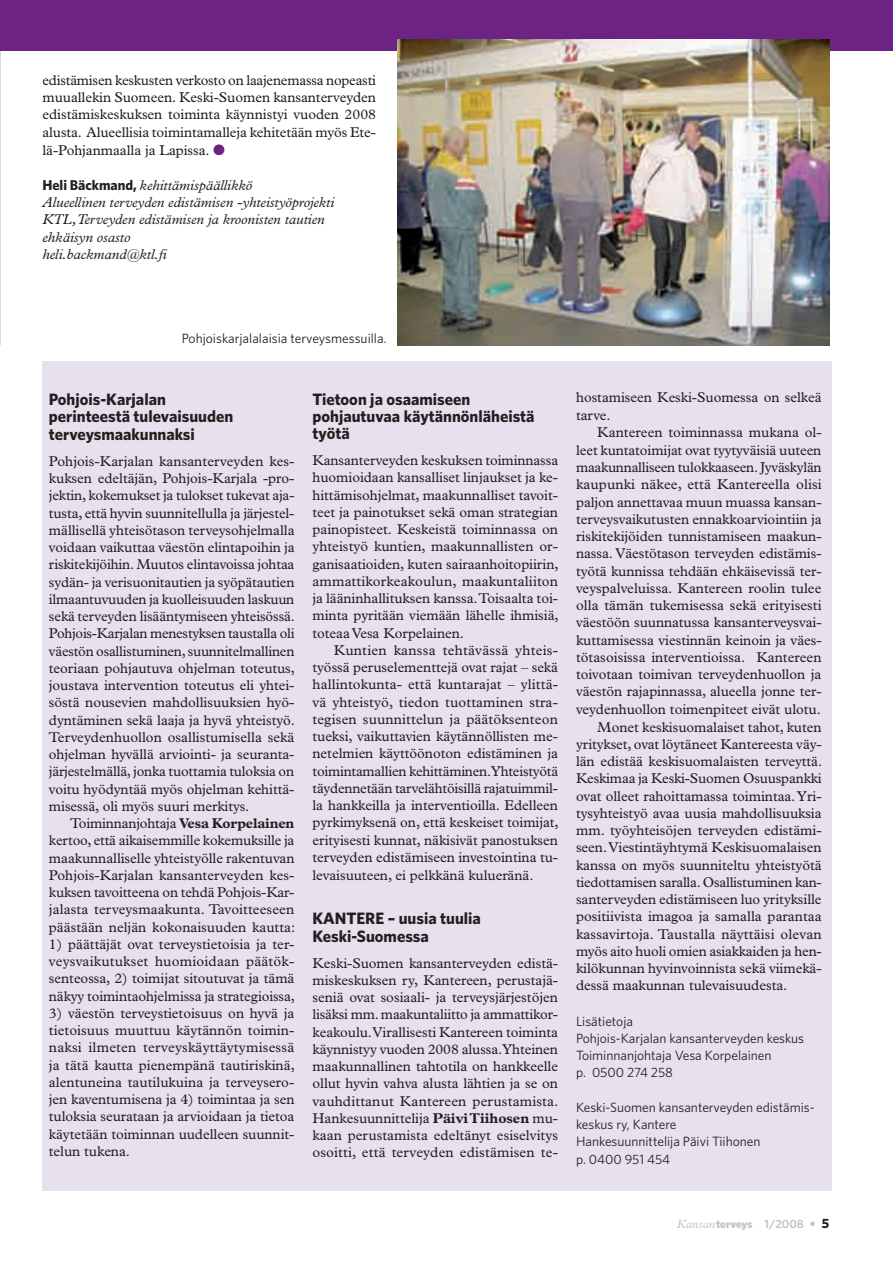
<style>
.page{position:relative;width:893px;height:1263px;background:#fff}
.page>*{position:absolute;margin:0;border:0;box-sizing:border-box;transform-origin:0 0}
.t1{font:700 16.5px/17.7px "Whitney";color:#231f20}
.t2{font:14.25px/17.2px "Plantin";letter-spacing:-.005em;color:#231f20;text-align:justify}
.t3{font:italic 14.25px/17.2px "Plantin";letter-spacing:-.005em;color:#231f20}
.t4{font:13.5px/17.2px "Whitney";letter-spacing:-.005em;color:#231f20}
.t5{font:900 11.25px "Whitney";letter-spacing:-.01em;color:#c0c4ca}
.s1{color:#6d2383}
.s2{font-family:"Whitney";font-weight:700;font-style:normal}
.s3{font-weight:700}
.s4{font-family:"Plantin";font-weight:400;font-style:italic;font-size:12px}
.s5{font-weight:600;font-size:12px}
.s6{font-weight:700;font-size:12px}
</style>
<div class="page">
<div style="left:43px;top:361px;width:789px;height:830px;background:#e7e0ed"></div>
<hr style="left:0;top:51px;width:1px;height:294px;background:#ded3e6">
<div style="left:0;top:0;width:893px;height:50px;background:#6d2383"></div>
<img style="left:398px;top:39px;width:432px;height:306px">
<p class="t2" style="left:42px;top:72px;width:335px">edistämisen keskusten verkosto on laajenemassa nopeasti muuallekin Suomeen. Keski-Suomen kansanterveyden edistämiskeskuksen toiminta käynnistyi vuoden 2008 alusta. Alueellisia toimintamalleja kehitetään myös Ete&shy;lä-Pohjanmaalla ja Lapissa. <span class="s1">●</span></p>
<p class="t3" style="left:42px;top:177px;width:293px"><span class="s2">Heli Bäckmand,</span> kehittämispäällikkö<br>Alueellinen terveyden edistämisen -yhteistyöprojekti KTL, Terveyden edistämisen ja kroonisten tautien ehkäisyn osasto<br>heli.backmand@ktl.fi</p>
<p class="t4" style="left:182px;top:329px;width:206px">Pohjoiskarjalalaisia terveysmessuilla.</p>
<p class="t1" style="left:49px;top:390px;width:186px">Pohjois-Karjalan perinteestä tulevaisuuden terveysmaakunnaksi</p>
<p class="t2" style="left:49px;top:453px;width:248px">Pohjois-Karjalan kansanterveyden kes&shy;kuksen edeltäjän, Pohjois-Karjala -pro&shy;jektin, kokemukset ja tulokset tukevat aja&shy;tusta, että hyvin suunni-tellulla ja järjestel&shy;mällisellä yhteisötason terveysohjelmalla voidaan vaikuttaa väestön elintapoihin ja riskitekijöihin. Muutos elintavoissa johtaa sydän- ja verisuonitautien ja syöpätautien ilmaantuvuuden ja kuolleisuuden laskuun sekä terveyden lisääntymi-seen yhteisössä.<br>Pohjois-Karjalan menestyksen taustalla oli väestön osallistuminen, suunnitelmallinen teoriaan pohjautuva ohjelman toteutus, joustava intervention toteutus eli yhtei&shy;söstä nousevien mahdollisuuksien hyö&shy;dyntäminen sekä laaja ja hyvä yhteistyö.<br>Terveydenhuollon osallistumisella sekä ohjelman hyvällä arviointi- ja seuranta&shy;järjestelmällä, jonka tuottamia tuloksia on voitu hyödyntää myös ohjelman kehittä&shy;misessä, oli myös suuri merkitys.</p>
<p class="t2" style="left:49px;top:815px;width:248px;text-indent:21px">Toiminnanjohtaja <span class="s3">Vesa Korpelainen </span>kertoo, että aikaisemmille kokemuksille ja maakunnalliselle yhteistyölle rakentuvan Pohjois-Kar-jalan kansanterveyden kes&shy;kuksen tavoitteena on tehdä Pohjois-Kar&shy;jalasta terveysmaakunta. Tavoitteeseen päästään neljän kokonaisuuden kautta:</p>
<p class="t2" style="left:49px;top:936px;width:248px">1) päättäjät ovat terveystietoisia ja ter&shy;veysvaikutukset huomioidaan päätök&shy;senteossa, 2) toimijat sitoutuvat ja tämä näkyy toimintaohjelmissa ja strategioissa,</p>
<p class="t2" style="left:49px;top:1005px;width:247px">3) väestön terveystietoisuus on hyvä ja tietoisuus muuttuu käytännön toimin&shy;naksi ilmeten terveyskäyttäytymisessä ja tätä kautta pienempänä tautiriskinä, alentuneina tautilukuina ja terveysero&shy;jen kaventumisena ja 4) toimintaa ja sen tuloksia seurataan ja arvioidaan ja tietoa käytetään toiminnan uudelleen suunnit&shy;telun tukena.</p>
<p class="t1" style="left:312px;top:390px;width:224px;line-height:17.2px">Tietoon ja osaamiseen pohjautuvaa käytännönläheistä työtä</p>
<p class="t2" style="left:312px;top:452px;width:248px">Kansanterveyden keskuksen toiminnassa huomioidaan kansalliset linjaukset ja ke&shy;hittämisohjelmat, maakunnalliset tavoit&shy;teet ja painotukset sekä oman strategian painopisteet. Keskeistä toiminnassa on yhteistyö kuntien, maakunnallisten or&shy;ganisaatioiden, kuten sairaanhoitopiirin, ammattikorkeakoulun, maakuntaliiton ja lääninhallituksen kanssa. Toisaalta toi&shy;minta pyritään viemään lähelle ihmisiä, toteaa Vesa Korpelainen.</p>
<p class="t2" style="left:312px;top:642px;width:248px;text-indent:21px">Kuntien kanssa tehtävässä yhteis&shy;työssä peruselementtejä ovat rajat – sekä hallintokunta- että kuntarajat – ylittä&shy;vä yhteistyö, tiedon tuottaminen stra&shy;tegisen suunnittelun ja päätöksenteon tueksi, vaikuttavien käytännöllisten me&shy;netelmien käyttöönoton edistäminen ja toimintamallien kehittäminen. Yhteistyötä täydennetään tarvelähtöisillä rajatuimmil&shy;la hankkeilla ja interventioilla. Edelleen pyrkimyksenä on, että keskeiset toimijat, erityisesti kunnat, näkisivät panostuksen terveyden edistämiseen investointina tu&shy;levaisuuteen, ei pelkkänä kulueränä.</p>
<p class="t1" style="left:312px;top:908px;width:170px">KANTERE – uusia tuulia<br>Keski-Suomessa</p>
<p class="t2" style="left:312px;top:954px;width:247px">Keski-Suomen kansanterveyden edistä&shy;miskeskuksen ry, Kantereen, perustajä&shy;seniä ovat sosiaali- ja terveysjärjestöjen lisäksi mm. maakuntaliitto ja ammattikor&shy;keakoulu. Virallisesti Kantereen toiminta käynnistyy vuoden 2008 alussa. Yhteinen maakunnallinen tahtotila on hankkeelle ollut hyvin vahva alusta lähtien ja se on vauhdittanut Kantereen perustamista.<br>Hankesuunnittelija <span class="s3">Päivi Tiihosen</span> mu&shy;kaan perustamista edeltänyt esiselvitys osoitti, että terveyden edistämisen te-</p>
<p class="t2" style="left:576px;top:388px;width:247px;line-height:18px">hostamiseen Keski-Suomessa on selkeä tarve.</p>
<p class="t2" style="left:597px;top:424px;width:226px">Kantereen toiminnassa mukana ol-</p>
<p class="t2" style="left:576px;top:441px;width:247px">leet kuntatoimijat ovat tyytyväisiä uuteen</p>
<p class="t2" style="left:576px;top:459px;width:247px">maakunnalliseen tulokkaaseen. Jyväskylän</p>
<p class="t2" style="left:576px;top:476px;width:247px">kaupunki näkee, että Kantereella olisi</p>
<p class="t2" style="left:576px;top:493px;width:247px">paljon annettavaa muun muassa kansan-</p>
<p class="t2" style="left:576px;top:510px;width:247px">terveysvaikutusten ennakkoarviointiin ja</p>
<p class="t2" style="left:576px;top:528px;width:247px">riskitekijöiden tunnistamiseen maakun-</p>
<p class="t2" style="left:576px;top:545px;width:247px">nassa. Väestötason terveyden edistämis-</p>
<p class="t2" style="left:576px;top:562px;width:247px">työtä kunnissa tehdään ehkäisevissä ter-</p>
<p class="t2" style="left:576px;top:579px;width:247px">veyspalveluissa. Kantereen roolin tulee</p>
<p class="t2" style="left:576px;top:597px;width:247px">olla tämän tukemisessa sekä erityisesti</p>
<p class="t2" style="left:576px;top:614px;width:247px">väestöön suunnatussa kansanterveysvai-</p>
<p class="t2" style="left:576px;top:631px;width:247px">kuttamisessa viestinnän keinoin ja väes-</p>
<p class="t2" style="left:576px;top:648px;width:247px">tötasoisissa interventioissa. Kantereen</p>
<p class="t2" style="left:576px;top:666px;width:247px">toivotaan toimivan terveydenhuollon ja</p>
<p class="t2" style="left:576px;top:683px;width:246px">väestön rajapinnassa, alueella jonne ter-</p>
<p class="t2" style="left:576px;top:701px;width:246px">veydenhuollon toimenpiteet eivät ulotu.</p>
<p class="t2" style="left:597px;top:718px;width:226px">Monet keskisuomalaiset tahot, kuten</p>
<p class="t2" style="left:576px;top:735px;width:247px">yritykset, ovat löytäneet Kantereesta väy-</p>
<p class="t2" style="left:576px;top:753px;width:248px">län edistää keskisuomalaisten terveyttä.</p>
<p class="t2" style="left:576px;top:770px;width:247px">Keskimaa ja Keski-Suomen Osuuspankki</p>
<p class="t2" style="left:576px;top:787px;width:247px">ovat olleet rahoittamassa toimintaa. Yri-</p>
<p class="t2" style="left:576px;top:804px;width:247px">tysyhteistyö avaa uusia mahdollisuuksia</p>
<p class="t2" style="left:576px;top:822px;width:247px">mm. työyhteisöjen terveyden edistämi-</p>
<p class="t2" style="left:576px;top:839px;width:247px">seen. Viestintäyhtymä Keskisuomalaisen</p>
<p class="t2" style="left:576px;top:856px;width:247px">kanssa on myös suunniteltu yhteistyötä</p>
<p class="t2" style="left:576px;top:873px;width:247px">tiedottamisen saralla. Osallistuminen kan-</p>
<p class="t2" style="left:576px;top:891px;width:247px">santerveyden edistämiseen luo yrityksille</p>
<p class="t2" style="left:576px;top:908px;width:247px">positiivista imagoa ja samalla parantaa</p>
<p class="t2" style="left:576px;top:925px;width:247px">kassavirtoja. Taustalla näyttäisi olevan</p>
<p class="t2" style="left:576px;top:942px;width:247px">myös aito huoli omien asiakkaiden ja hen-</p>
<p class="t2" style="left:576px;top:960px;width:247px">kilökunnan hyvinvoinnista sekä viimekä-</p>
<p class="t2" style="left:576px;top:977px;width:213px">dessä maakunnan tulevaisuudesta.</p>
<p class="t4" style="left:576px;top:1012px;width:230px">Lisätietoja<br>Pohjois-Karjalan kansanterveyden keskus<br>Toiminnanjohtaja Vesa Korpelainen<br>p. 0500 274 258</p>
<p class="t4" style="left:576px;top:1098px;width:240px">Keski-Suomen kansanterveyden edistämis&shy;keskus ry, Kantere<br>Hankesuunnittelija Päivi Tiihonen<br>p. 0400 951 454</p>
<p class="t5" style="left:677px;top:1217px;width:140px"><span class="s4">Kansan</span>terveys <span class="s5">1/2008</span> <span class="s6">•</span></p>
</div>
